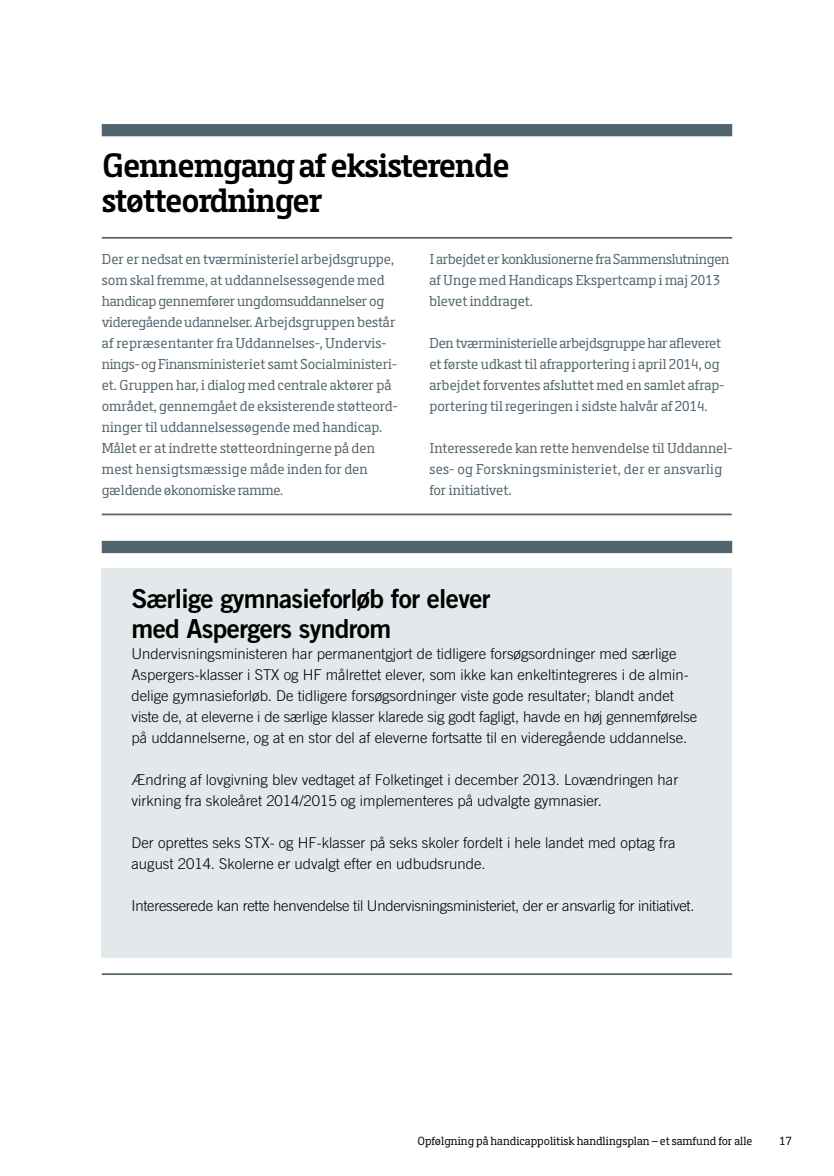
<style>
.page{position:relative;width:834px;height:1176px;background:#fff}
.page>*{position:absolute;margin:0;border:0;box-sizing:border-box;transform-origin:0 0}
.t1{font:600 35px/35px "Metro Serif";letter-spacing:-.025em;color:#000}
.t2{font:26.25px/29.8px "Trade Gothic LT Std Bd 2";letter-spacing:-.025em;color:#000}
.t3{font:14.88px/21px "Metro Serif";color:#52646d}
.t4{font:300 14.88px/21px "Trade Gothic";color:#000}
.t5{font:14.88px/21px "Metro Serif";letter-spacing:-.02em;color:#52646d}
.t6{font:300 14.88px "Trade Gothic";letter-spacing:-.02em;color:#000}
.t7{font:12.25px "Metro Serif";color:#000}
</style>
<div class="page">
<hr style="left:102px;top:513px;width:629px;height:2px;background:#52646d">
<div style="left:102px;top:124px;width:630px;height:12px;background:#52646d"></div>
<hr style="left:102px;top:237px;width:630px;height:2px;background:#52646d">
<div style="left:102px;top:568px;width:630px;height:389px;background:#e3e8eb"></div>
<div style="left:102px;top:541px;width:630px;height:12px;background:#52646d"></div>
<hr style="left:102px;top:973px;width:630px;height:2px;background:#52646d">
<h1 class="t1" style="left:102px;top:149px;width:409px">Gennemgang af eksisterende støtteordninger</h1>
<p class="t3" style="left:102px;top:249px;width:297px">Der er nedsat en tværministeriel arbejdsgruppe, som skal fremme, at uddannelsessøgende med handicap gennemfører ungdomsuddannelser og videregående udannelser. Arbejdsgruppen består af repræsentanter fra Uddannelses-, Undervis&shy;nings- og Finansministeriet samt Socialministeri&shy;et. Gruppen har, i dialog med centrale aktører på området, gennemgået de eksisterende støtteord&shy;ninger til uddannelsessøgende med handicap.<br>Målet er at indrette støtteordningerne på den mest hensigtsmæssige måde inden for den gældende økonomiske ramme.</p>
<p class="t5" style="left:429px;top:249px;width:301px">I arbejdet er konklusionerne fra Sammenslutningen af Unge med Handicaps Ekspertcamp i maj 2013 blevet inddraget.</p>
<p class="t3" style="left:429px;top:333px;width:296px">Den tværministerielle arbejdsgruppe har afleveret et første udkast til afrapportering i april 2014, og arbejdet forventes afsluttet med en samlet afrap&shy;portering til regeringen i sidste halvår af 2014.</p>
<p class="t3" style="left:429px;top:438px;width:304px">Interesserede kan rette henvendelse til Uddannel&shy;ses- og Forskningsministeriet, der er ansvarlig for initiativet.</p>
<h2 class="t2" style="left:131px;top:583px;width:360px">Særlige gymnasieforløb for elever med Aspergers syndrom</h2>
<p class="t4" style="left:131px;top:643px;width:567px">Undervisningsministeren har permanentgjort de tidligere forsøgsordninger med særlige Aspergers-klasser i STX og HF målrettet elever, som ikke kan enkeltintegreres i de almin&shy;delige gymnasieforløb. De tidligere forsøgsordninger viste gode resultater; blandt andet viste de, at eleverne i de særlige klasser klarede sig godt fagligt, havde en høj gennemførelse på uddannelserne, og at en stor del af eleverne fortsatte til en videregående uddannelse.</p>
<p class="t4" style="left:131px;top:769px;width:548px">Ændring af lovgivning blev vedtaget af Folketinget i december 2013. Lovændringen har virkning fra skoleåret 2014/2015 og implementeres på udvalgte gymnasier.</p>
<p class="t4" style="left:131px;top:832px;width:545px">Der oprettes seks STX- og HF-klasser på seks skoler fordelt i hele landet med optag fra august 2014. Skolerne er udvalgt efter en udbudsrunde.</p>
<p class="t6" style="left:131px;top:897px;width:564px">Interesserede kan rette henvendelse til Undervisningsministeriet, der er ansvarlig for initiativet.</p>
<p class="t7" style="left:417px;top:1134px;width:336px">Opfølgning på handicappolitisk handlingsplan – et samfund for alle</p>
<p class="t7" style="left:779px;top:1134px;width:14px">17</p>
</div>
